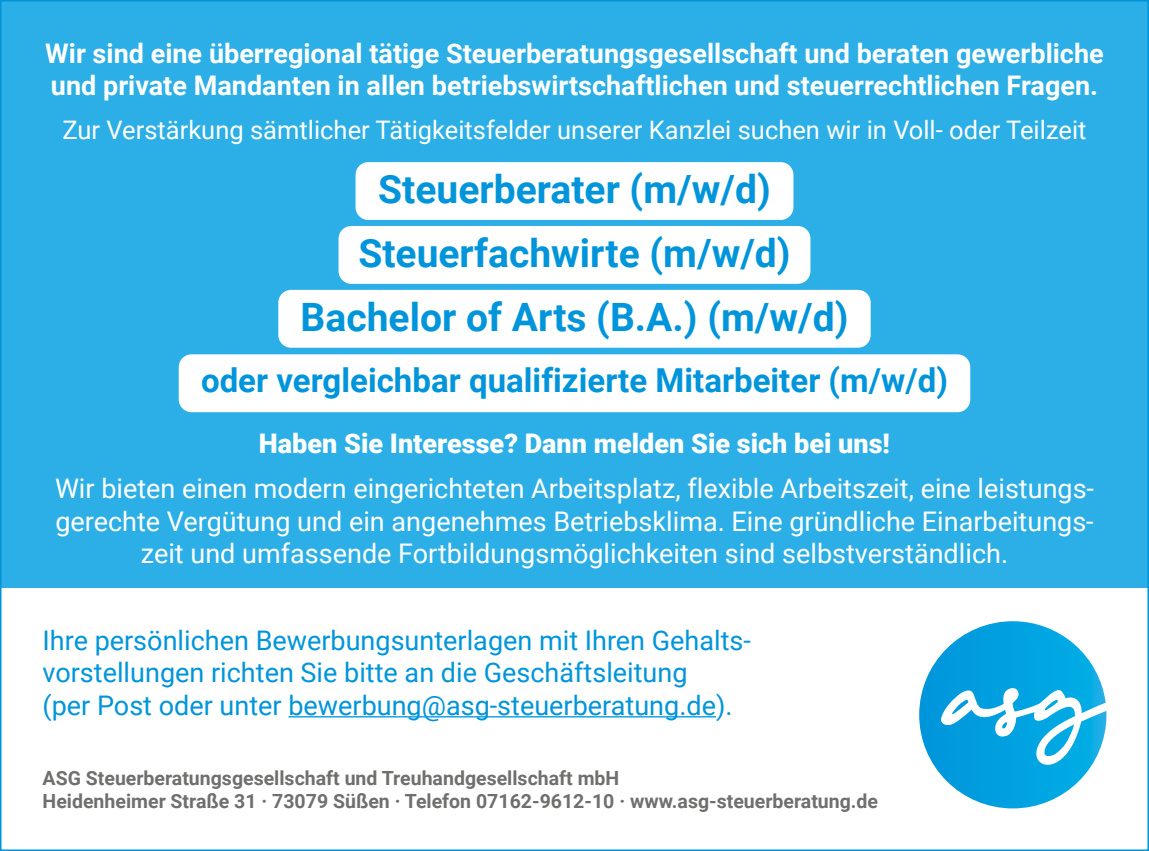
<style>
.page{position:relative;width:1149px;height:851px;background:#fff}
.page>*{position:absolute;margin:0;border:0;box-sizing:border-box;transform-origin:0 0}
.t1{font:700 39px/63.9px "Roboto";color:#0095db;text-align:center}
.t2{font:700 33px "Roboto";color:#0095db}
.t3{font:27px/32.4px "Roboto";color:#fff;text-align:center}
.t4{font:700 27px/32.4px "Roboto";color:#fff}
.t5{font:27px/32.4px "Roboto";color:#0095db}
.t6{font:900 27px "Roboto";color:#fff}
.t7{font:25.5px "Roboto";color:#fff}
.t8{font:700 19.5px/23.4px "Roboto";color:#6f6f6e}
</style>
<div class="page">
<div style="left:0;top:0;width:1148px;height:587px;background:#2bafe6"></div>
<svg style="left:919px;top:621px;width:187px;height:187px"></svg>
<div style="left:355px;top:162px;width:438px;height:58px;background:#fff;border-radius:13px"></div>
<div style="left:338px;top:226px;width:472px;height:58px;background:#fff;border-radius:13px"></div>
<div style="left:278px;top:290px;width:592px;height:57px;background:#fff;border-radius:13px"></div>
<div style="left:179px;top:354px;width:790px;height:58px;background:#fff;border-radius:13px"></div>
<hr style="left:288px;top:716px;width:427px;height:1px;background:#0095db">
<p class="t4" style="left:45px;top:36px;width:1059px">Wir sind eine überregional tätige Steuerberatungsgesellschaft und beraten gewerbliche und private Mandanten in allen betriebswirtschaftlichen und steuerrechtlichen Fragen.</p>
<p class="t7" style="left:62px;top:112px;width:1025px">Zur Verstärkung sämtlicher Tätigkeitsfelder unserer Kanzlei suchen wir in Voll- oder Teilzeit</p>
<h1 class="t1" style="left:300px;top:156px;width:549px">Steuerberater (m/w/d)<br>Steuerfachwirte (m/w/d)<br>Bachelor of Arts (B.A.) (m/w/d)</h1>
<p class="t2" style="left:201px;top:357px;width:748px">oder vergleichbar qualifizierte Mitarbeiter (m/w/d)</p>
<p class="t6" style="left:259px;top:424px;width:632px">Haben Sie Interesse? Dann melden Sie sich bei uns!</p>
<p class="t3" style="left:55px;top:471px;width:1040px">Wir bieten einen modern eingerichteten Arbeitsplatz, flexible Arbeitszeit, eine leistungs&shy;gerechte Vergütung und ein angenehmes Betriebsklima. Eine gründliche Einarbeitungs&shy;zeit und umfassende Fortbildungsmöglichkeiten sind selbstverständlich.</p>
<p class="t5" style="left:43px;top:623px;width:709px">Ihre persönlichen Bewerbungsunterlagen mit Ihren Gehalts&shy;vorstellungen richten Sie bitte an die Geschäftsleitung<br>(per Post oder unter bewerbung@asg-steuerberatung.de).</p>
<p class="t8" style="left:43px;top:765px;width:836px">ASG Steuerberatungsgesellschaft und Treuhandgesellschaft mbH<br>Heidenheimer Straße 31 · 73079 Süßen · Telefon 07162-9612-10 · www.asg-steuerberatung.de</p>
</div>
